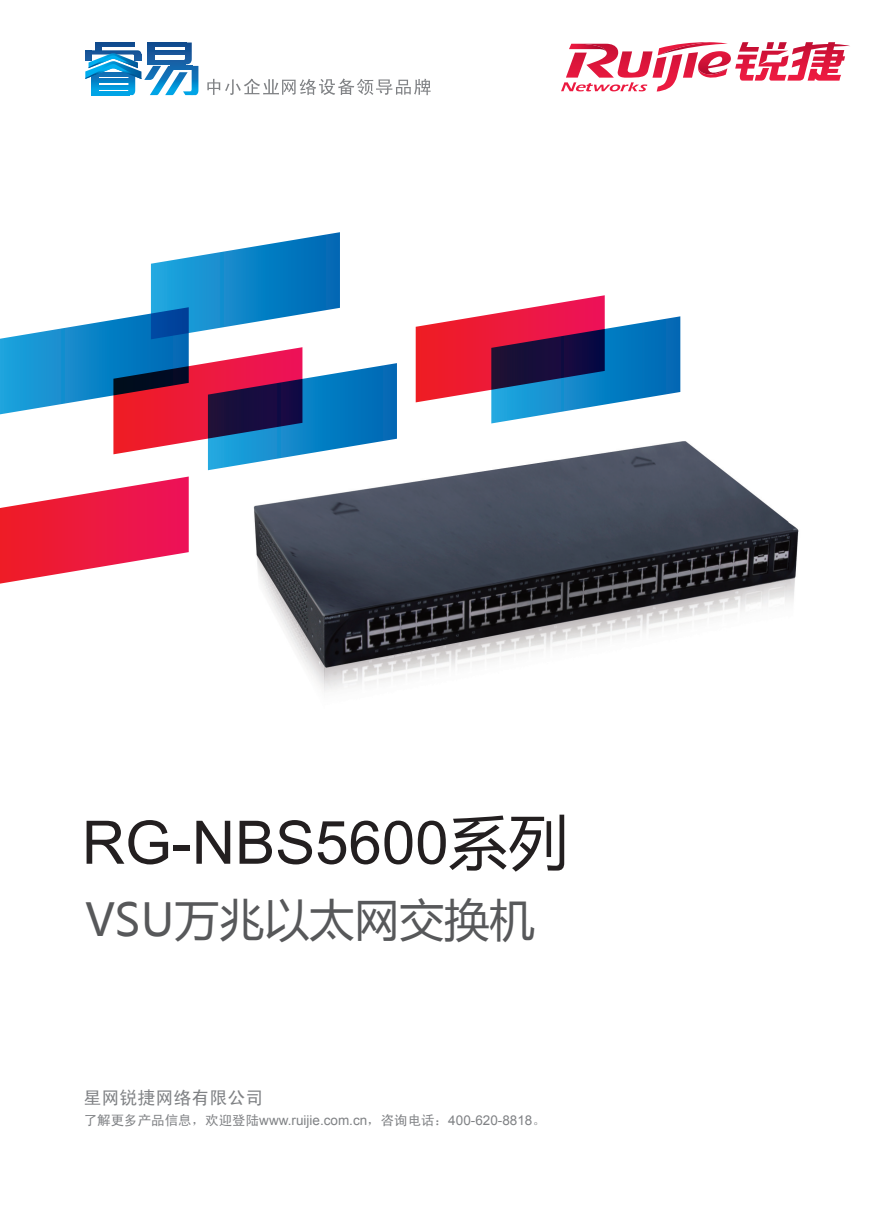
<style>
.page{position:relative;width:893px;height:1212px;background:#fff}
.page>*{position:absolute;margin:0;border:0;box-sizing:border-box;transform-origin:0 0}
.t1{font:60px "Arial";color:#231f20}
.t2{font:45px "Microsoft Ya Hei";color:#57585a}
.t3{font:18px "Sim Hei";color:#808285}
.t4{font:13.5px "Arial";color:#808285}
.s1{font-family:"Microsoft Ya Hei"}
.s2{font-family:"Sim Hei"}
</style>
<div class="page">
<img style="left:253px;top:423px;width:546px;height:269px">
<svg style="left:85px;top:43px;width:113px;height:52px"></svg>
<svg style="left:207px;top:78px;width:224px;height:17px"></svg>
<svg style="left:416px;top:295px;width:264px;height:128px"></svg>
<svg style="left:0;top:232px;width:397px;height:238px"></svg>
<svg style="left:0;top:476px;width:189px;height:108px"></svg>
<svg style="left:561px;top:42px;width:289px;height:50px"></svg>
<h1 class="t1" style="left:82px;top:803px;width:488px">RG-NBS5600<span class="s1">系列</span></h1>
<h2 class="t2" style="left:85px;top:889px;width:451px">VSU万兆以太网交换机</h2>
<h3 class="t3" style="left:84px;top:1088px;width:181px">星网锐捷网络有限公司</h3>
<p class="t4" style="left:84px;top:1111px;width:464px"><span class="s2">了解更多产品信息，欢迎登陆</span>www.ruijie.com.cn<span class="s2">，咨询电话：</span>400-620-8818<span class="s2">。</span></p>
</div>
